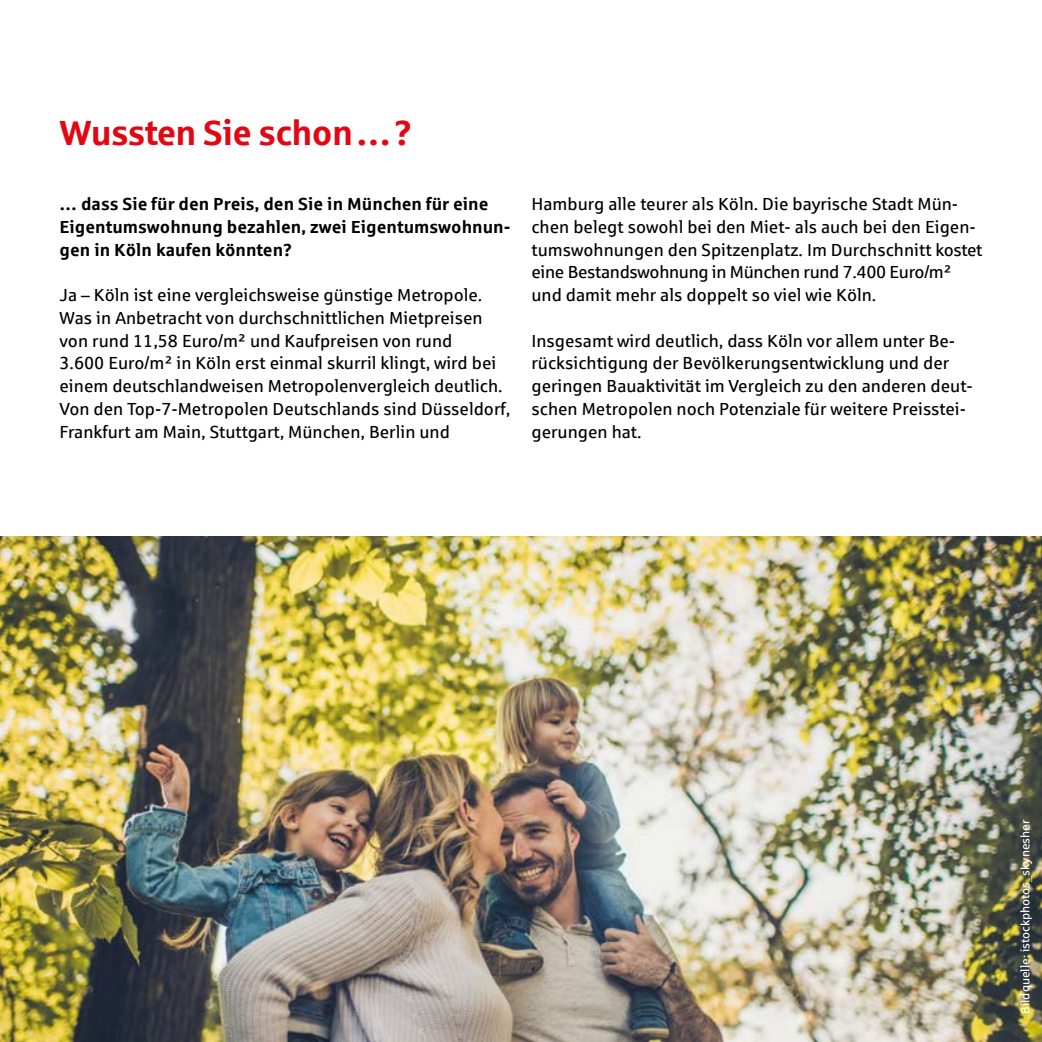
<style>
.page{position:relative;width:1042px;height:1042px;background:#fff}
.page>*{position:absolute;margin:0;border:0;box-sizing:border-box;transform-origin:0 0}
.t1{font:700 35px "Sparkasse Rg";letter-spacing:-.02em;color:#e30613}
.t2{font:17.5px/22.8px "Sparkasse Rg";color:#000}
.t3{font:700 17.5px/22.8px "Sparkasse Rg";color:#000}
.t4{font:12.25px "Sparkasse Rg";color:#fff}
</style>
<div class="page">
<img style="left:0;top:536px;width:1042px;height:506px">
<h1 class="t1" style="left:60px;top:111px;width:354px">Wussten Sie schon…?</h1>
<p class="t3" style="left:60px;top:192px;width:452px">… dass Sie für den Preis, den Sie in München für eine<br>Eigentumswohnung bezahlen, zwei Eigentumswohnun&shy;gen in Köln kaufen könnten?</p>
<p class="t2" style="left:60px;top:283px;width:452px">Ja – Köln ist eine vergleichsweise günstige Metropole.<br>Was in Anbetracht von durchschnittlichen Mietpreisen von rund 11,58 Euro/m² und Kaufpreisen von rund<br>3.600 Euro/m² in Köln erst einmal skurril klingt, wird bei einem deutschlandweisen Metropolenvergleich deutlich.<br>Von den Top-7-Metropolen Deutschlands sind Düsseldorf, Frankfurt am Main, Stuttgart, München, Berlin und</p>
<p class="t2" style="left:531px;top:192px;width:452px">Hamburg alle teurer als Köln. Die bayrische Stadt Mün&shy;chen belegt sowohl bei den Miet- als auch bei den Eigen&shy;tumswohnungen den Spitzenplatz. Im Durchschnitt kostet eine Bestandswohnung in München rund 7.400 Euro/m² und damit mehr als doppelt so viel wie Köln.</p>
<p class="t2" style="left:531px;top:329px;width:443px">Insgesamt wird deutlich, dass Köln vor allem unter Be&shy;rücksichtigung der Bevölkerungsentwicklung und der geringen Bauaktivität im Vergleich zu den anderen deut&shy;schen Metropolen noch Potenziale für weitere Preisstei&shy;gerungen hat.</p>
<p class="t4" style="left:1018px;top:1014px;width:196px;rotate:-90deg">Bildquelle: istockphotos_skynesher</p>
</div>
